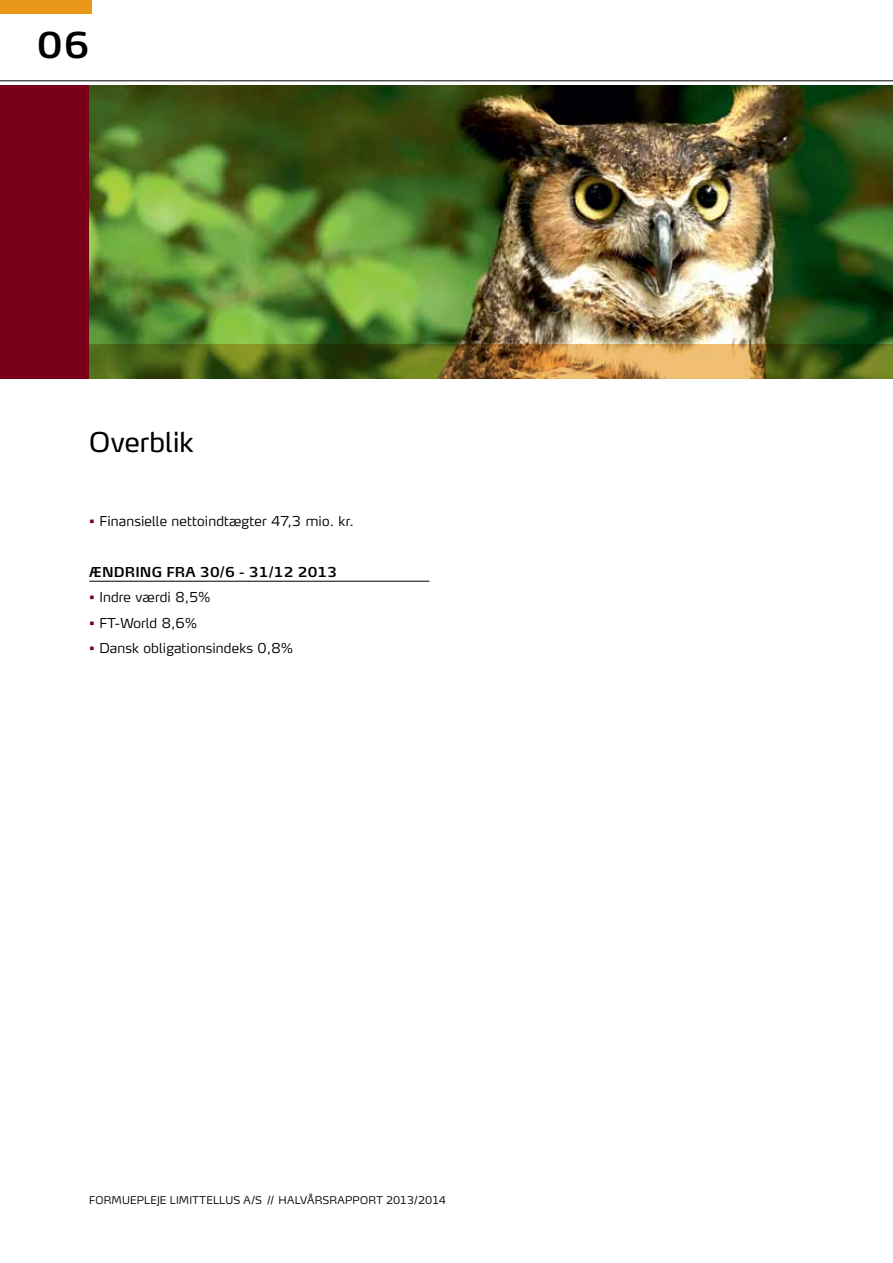
<style>
.page{position:relative;width:893px;height:1263px;background:#fff}
.page>*{position:absolute;margin:0;border:0;box-sizing:border-box;transform-origin:0 0}
.t1{font:600 35.25px "Max TF";color:#000}
.t2{font:27px "Max TF";color:#000}
.t3{font:300 13.5px "Max TF";letter-spacing:.01em;color:#000}
.t4{font:600 13.5px "Max TF";letter-spacing:.01em;color:#000}
.t5{font:300 10.5px "Max TF";letter-spacing:.015em;color:#000}
.s1{color:#790018}
</style>
<div class="page">
<hr style="left:0;top:80px;width:893px;height:1px;background:#000">
<div style="left:0;top:0;width:92px;height:14px;background:#e89719"></div>
<hr style="left:89px;top:581px;width:340px;height:1px;background:#000">
<div style="left:0;top:85px;width:893px;height:293px;background:#790018"></div>
<img style="left:89px;top:85px;width:804px;height:259px">
<svg style="left:89px;top:344px;width:804px;height:34px"></svg>
<h1 class="t1" style="left:37px;top:23px;width:54px">06</h1>
<h2 class="t2" style="left:89px;top:425px;width:106px">Overblik</h2>
<p class="t3" style="left:89px;top:512px;width:266px"><span class="s1">•</span> Finansielle nettoindtægter 47,3 mio. kr.</p>
<p class="t4" style="left:89px;top:563px;width:249px">ÆNDRING FRA 30/6 - 31/12 2013</p>
<p class="t3" style="left:89px;top:589px;width:122px"><span class="s1">•</span> Indre værdi 8,5%</p>
<p class="t3" style="left:89px;top:614px;width:109px"><span class="s1">•</span> FT-World 8,6%</p>
<p class="t3" style="left:89px;top:640px;width:205px"><span class="s1">•</span> Dansk obligationsindeks 0,8%</p>
<p class="t5" style="left:89px;top:1194px;width:358px">Formuepleje LimiTTellus A/S // halvårsrapport 2013/2014</p>
</div>
